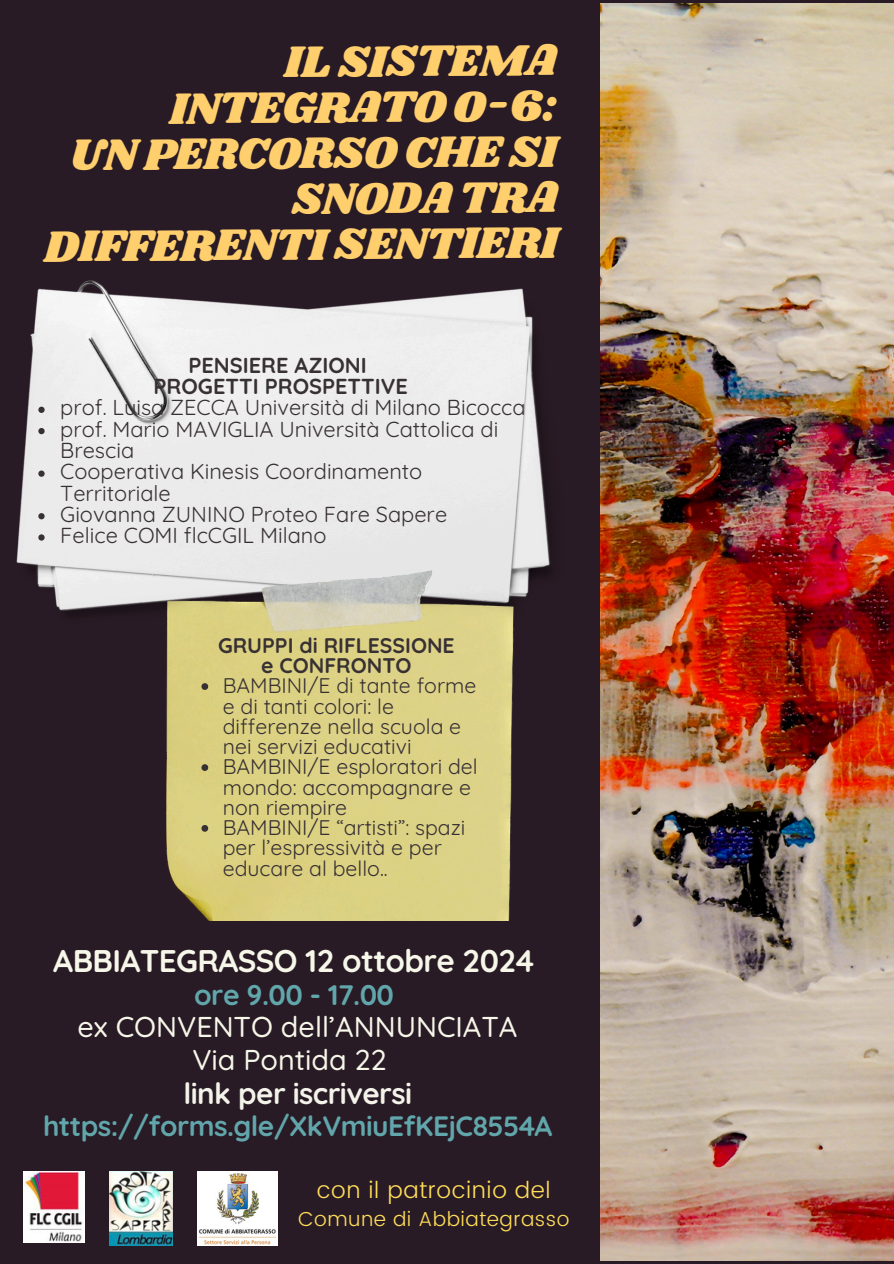
<style>
.page{position:relative;width:894px;height:1264px;background:#fff}
.page>*{position:absolute;margin:0;border:0;box-sizing:border-box;transform-origin:0 0}
.t1{font:45.6px/45.8px "Shrikhand";letter-spacing:-.025em;color:#ffce6d;text-align:right}
.t2{font:700 31.35px "Quicksand";letter-spacing:-.02em;color:#f6f6e9}
.t3{font:700 29.55px "Quicksand";letter-spacing:-.02em;color:#f3f3ea}
.t4{font:500 28.65px/32.7px "Quicksand";color:#f6f6e9;text-align:center}
.t5{font:700 28.35px "Quicksand";letter-spacing:-.02em;color:#61a6ab}
.t6{font:700 28.05px "Quicksand";letter-spacing:-.02em;color:#61a6ab}
.t7{font:300 23.25px "Poppins";letter-spacing:.025em;color:#ffde59}
.t8{font:21.75px/21.3px "Quicksand";color:#383134}
.t9{font:700 21.75px/21.3px "Quicksand";color:#383134;text-align:center}
.t10{font:21.15px/20.2px "Quicksand";color:#383134}
.t11{font:700 21.15px/20.2px "Quicksand";color:#383134;text-align:center}
.t12{font:300 20.25px "Poppins";letter-spacing:.025em;color:#ffde59}
</style>
<div class="page">
<div style="left:0;top:0;width:893px;height:1263px;background:#291b25"></div>
<img style="left:109px;top:1171px;width:63px;height:74px">
<img style="left:600px;top:3px;width:293px;height:1257px">
<img style="left:16px;top:280px;width:534px;height:373px">
<img style="left:166px;top:570px;width:347px;height:350px">
<img style="left:197px;top:1171px;width:80px;height:74px">
<img style="left:23px;top:1171px;width:61px;height:71px">
<svg style="left:38px;top:406px;width:7px;height:7px"></svg>
<svg style="left:38px;top:428px;width:7px;height:6px"></svg>
<svg style="left:38px;top:470px;width:7px;height:7px"></svg>
<svg style="left:38px;top:513px;width:7px;height:6px"></svg>
<svg style="left:38px;top:534px;width:7px;height:6px"></svg>
<svg style="left:201px;top:683px;width:7px;height:7px"></svg>
<svg style="left:201px;top:764px;width:7px;height:7px"></svg>
<svg style="left:201px;top:825px;width:7px;height:6px"></svg>
<p class="t1" style="left:44px;top:40px;width:515px">IL SISTEMA<br>INTEGRATO 0-6:<br>UN PERCORSO CHE SI<br>SNODA TRA<br>DIFFERENTI SENTIERI</p>
<p class="t9" style="left:153px;top:354px;width:256px">PENSIERE AZIONI<br>PROGETTI PROSPETTIVE</p>
<p class="t8" style="left:60px;top:396px;width:467px">prof. Luisa ZECCA Università di Milano Bicocca</p>
<h4 class="t8" style="left:60px;top:418px;width:439px">prof. Mario MAVIGLIA Università Cattolica di<br>Brescia</h4>
<p class="t8" style="left:60px;top:460px;width:363px">Cooperativa Kinesis Coordinamento<br>Territoriale</p>
<p class="t8" style="left:60px;top:503px;width:388px">Giovanna ZUNINO Proteo Fare Sapere</p>
<p class="t8" style="left:60px;top:524px;width:268px">Felice COMI flcCGIL Milano</p>
<p class="t11" style="left:218px;top:634px;width:238px">GRUPPI di RIFLESSIONE e CONFRONTO</p>
<p class="t10" style="left:223px;top:675px;width:255px">BAMBINI/E di tante forme e di tanti colori: le differenze nella scuola e nei servizi educativi</p>
<p class="t10" style="left:223px;top:756px;width:256px">BAMBINI/E esploratori del mondo: accompagnare e non riempire</p>
<p class="t10" style="left:223px;top:817px;width:244px">BAMBINI/E “artisti”: spazi per l’espressività e per educare al bello..</p>
<h2 class="t2" style="left:53px;top:940px;width:482px">ABBIATEGRASSO 12 ottobre 2024</h2>
<h2 class="t5" style="left:194px;top:976px;width:201px">ore 9.00 - 17.00</h2>
<h2 class="t4" style="left:77px;top:1010px;width:441px">ex CONVENTO dell’ANNUNCIATA<br>Via Pontida 22</h2>
<h2 class="t3" style="left:183px;top:1074px;width:230px">link per iscriversi</h2>
<h2 class="t6" style="left:43px;top:1108px;width:511px">https://forms.gle/XkVmiuEfKEjC8554A</h2>
<p class="t7" style="left:316px;top:1176px;width:235px">con il patrocinio del</p>
<p class="t12" style="left:298px;top:1207px;width:273px">Comune di Abbiategrasso</p>
</div>
